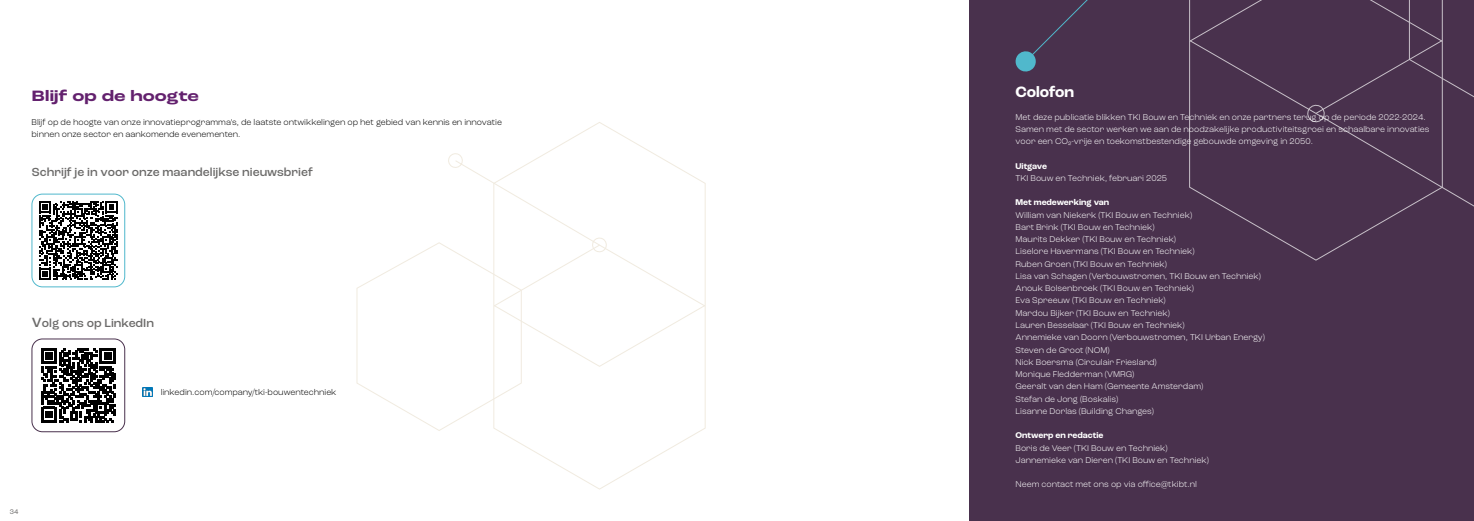
<style>
.page{position:relative;width:1474px;height:521px;background:#fff}
.page>*{position:absolute;margin:0;border:0;box-sizing:border-box;transform-origin:0 0}
.t1{font:700 expanded 15.75px "Roc Grotesk";letter-spacing:.01em;color:#63216e}
.t2{font:700 15.75px "Roc Grotesk";color:#fff}
.t3{font:500 12.25px "Roc Grotesk";color:#6c6b6a}
.t4{font:300 8.75px/12.2px "Roc Grotesk";color:#fff}
.t5{font:300 8.75px/12.2px "Roc Grotesk";color:#000}
.t6{font:700 8.75px "Roc Grotesk";color:#fff}
.t7{font:7px "Roc Grotesk";color:#6c6b6a}
.s1{font-size:14px}
</style>
<div class="page">
<svg style="left:41px;top:348px;width:75px;height:75px"></svg>
<div style="left:32px;top:339px;width:93px;height:93px;border:1px solid #49314d;border-radius:10px"></div>
<svg style="left:39px;top:201px;width:79px;height:79px"></svg>
<div style="left:32px;top:194px;width:93px;height:93px;border:1px solid #50b8cc;border-radius:10px"></div>
<svg style="left:143px;top:387px;width:10px;height:10px"></svg>
<svg style="left:546px;top:122px;width:159px;height:122px"></svg>
<svg style="left:498px;top:244px;width:207px;height:246px"></svg>
<svg style="left:448px;top:153px;width:160px;height:100px"></svg>
<svg style="left:356px;top:242px;width:166px;height:189px"></svg>
<div style="left:969px;top:0;width:504px;height:521px;background:#49314d"></div>
<svg style="left:1015px;top:0;width:458px;height:224px"></svg>
<h1 class="t1" style="left:32px;top:86px;width:168px">Blijf op de hoogte</h1>
<p class="t5" style="left:32px;top:115px;width:472px">Blijf op de hoogte van onze innovatieprogramma’s, de laatste ontwikkelingen op het gebied van kennis en innovatie binnen onze sector en aankomende evenementen.</p>
<h2 class="t3" style="left:32px;top:164px;width:282px">Schrijf je in voor onze maandelijkse nieuwsbrief</h2>
<h2 class="t3" style="left:32px;top:316px;width:124px"><span class="s1">V</span>olg ons op LinkedIn</h2>
<p class="t5" style="left:161px;top:385px;width:177px">linkedin.com/company/tki-bouwentechniek</p>
<p class="t7" style="left:10px;top:507px;width:10px">34</p>
<h1 class="t2" style="left:1015px;top:82px;width:60px">Colofon</h1>
<p class="t4" style="left:1015px;top:111px;width:415px">Met deze publicatie blikken TKI Bouw en Techniek en onze partners terug op de periode 2022-2024.<br>Samen met de sector werken we aan de noodzakelijke productiviteitsgroei en schaalbare innovaties voor een CO2-vrije en toekomstbestendige gebouwde omgeving in 2050.</p>
<p class="t6" style="left:1015px;top:160px;width:33px">Uitgave</p>
<p class="t4" style="left:1015px;top:172px;width:153px">TKI Bouw en Techniek, februari 2025</p>
<p class="t6" style="left:1015px;top:197px;width:95px">Met medewerking van</p>
<p class="t4" style="left:1015px;top:209px;width:251px">William van Niekerk (TKI Bouw en Techniek)<br>Bart Brink (TKI Bouw en Techniek)<br>Maurits Dekker (TKI Bouw en Techniek)<br>Liselore Havermans (TKI Bouw en Techniek)<br>Ruben Groen (TKI Bouw en Techniek)<br>Lisa van Schagen (Verbouwstromen, TKI Bouw en Techniek)<br>Anouk Bolsenbroek (TKI Bouw en Techniek)<br>Eva Spreeuw (TKI Bouw en Techniek)<br>Mardou Bijker (TKI Bouw en Techniek)<br>Lauren Besselaar (TKI Bouw en Techniek)<br>Annemieke van Doorn (Verbouwstromen, TKI Urban Energy)<br>Steven de Groot (NOM)<br>Nick Boersma (Circulair Friesland)<br>Monique Fledderman (VMRG)<br>Geeralt van den Ham (Gemeente Amsterdam)<br>Stefan de Jong (Boskalis)<br>Lisanne Dorlas (Building Changes)</p>
<p class="t6" style="left:1015px;top:430px;width:89px">Ontwerp en redactie</p>
<p class="t4" style="left:1015px;top:441px;width:195px">Boris de Veer (TKI Bouw en Techniek)<br>Jannemieke van Dieren (TKI Bouw en Techniek)</p>
<p class="t4" style="left:1015px;top:478px;width:183px">Neem contact met ons op via office@tkibt.nl</p>
</div>
